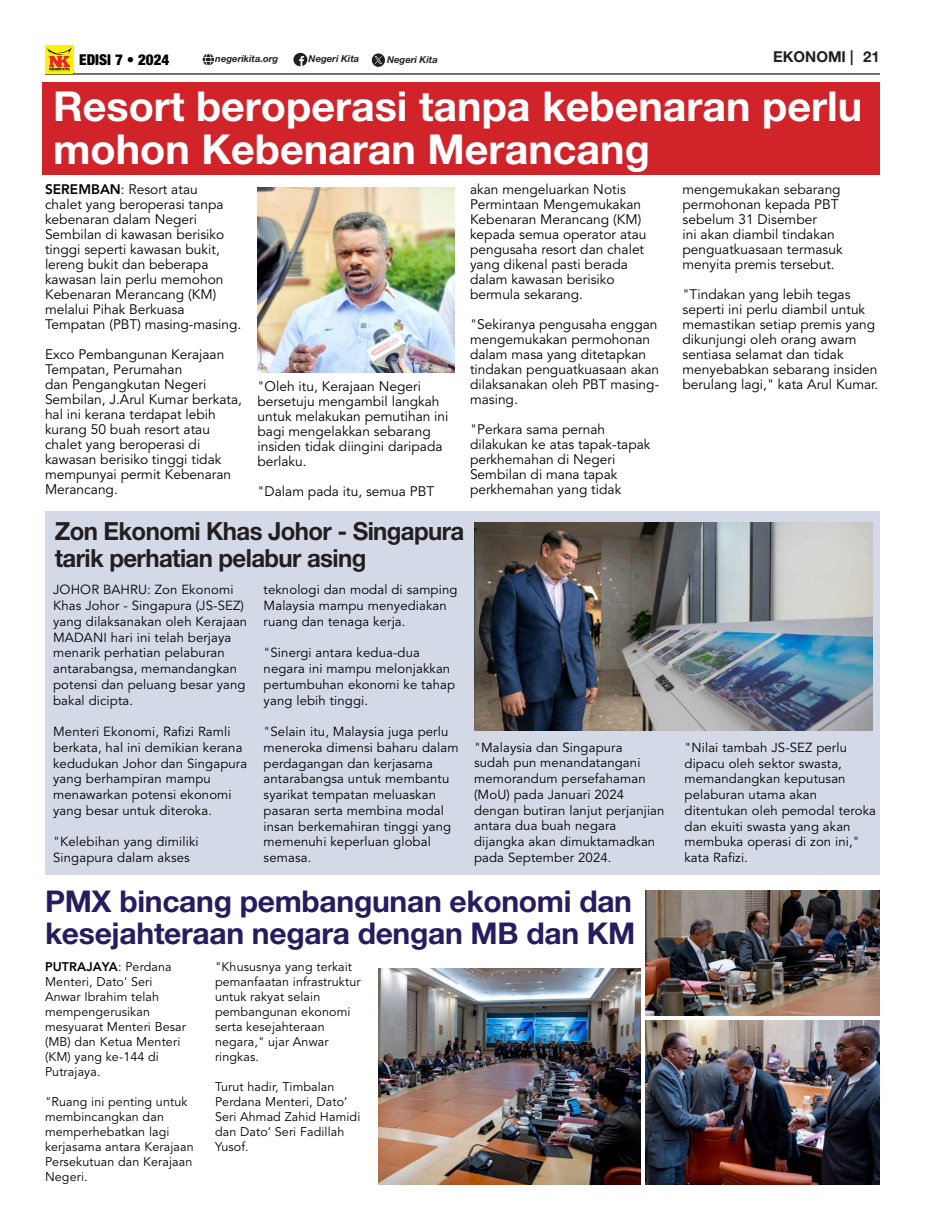
<style>
.page{position:relative;width:925px;height:1230px;background:#fff}
.page>*{position:absolute;margin:0;border:0;box-sizing:border-box;transform-origin:0 0}
.t1{font:700 41.25px/42.5px "Helvetica Neue LT Pro";color:#fff}
.t2{font:700 30px/32.5px "Helvetica Neue LT Pro";letter-spacing:-.01em;color:#281c5e}
.t3{font:700 25px/27.5px "Helvetica Neue LT Pro";letter-spacing:-.025em;color:#231f20;scale:.96 1}
.t4{font:900 condensed 15px "Helvetica Neue LT Pro";color:#000}
.t5{font:700 15px "Helvetica Neue LT Pro";color:#231f20}
.t6{font:13.75px/15px "Avenir";color:#000}
.t7{font:13.12px/15.8px "Avenir";letter-spacing:.01em;color:#000}
.t8{font:12.5px/15px "Avenir";letter-spacing:.01em;color:#000}
.t9{font:italic 700 9.5px "Helvetica Neue LT Pro";color:#231f20}
.s1{font-weight:800}
</style>
<div class="page">
<hr style="left:45px;top:73px;width:835px;height:2px;background:#231f20">
<svg style="left:293px;top:53px;width:14px;height:13px"></svg>
<svg style="left:372px;top:53px;width:13px;height:14px"></svg>
<svg style="left:203px;top:54px;width:11px;height:11px"></svg>
<img style="left:45px;top:45px;width:28px;height:29px">
<img style="left:379px;top:968px;width:262px;height:217px">
<div style="left:42px;top:82px;width:838px;height:93px;background:#d1232a"></div>
<div style="left:45px;top:511px;width:835px;height:364px;background:#d4d9e8"></div>
<img style="left:645px;top:890px;width:235px;height:125px">
<img style="left:645px;top:1020px;width:235px;height:165px">
<img style="left:257px;top:187px;width:198px;height:185px">
<img style="left:474px;top:522px;width:398px;height:208px">
<p class="t4" style="left:79px;top:50px;width:92px">EDISI 7 • 2024</p>
<p class="t9" style="left:215px;top:53px;width:64px">negerikita.org</p>
<p class="t9" style="left:309px;top:53px;width:52px">Negeri Kita</p>
<p class="t9" style="left:387px;top:54px;width:52px">Negeri Kita</p>
<p class="t5" style="left:773px;top:48px;width:108px">EKONOMI | 21</p>
<h1 class="t1" style="left:53px;top:85px;width:810px">Resort beroperasi tanpa kebenaran perlu mohon Kebenaran Merancang</h1>
<p class="t6" style="left:45px;top:182px;width:198px"><span class="s1">SEREMBAN</span>: Resort atau<br>chalet yang beroperasi tanpa kebenaran dalam Negeri<br>Sembilan di kawasan berisiko tinggi seperti kawasan bukit, lereng bukit dan beberapa kawasan lain perlu memohon<br>Kebenaran Merancang (KM) melalui Pihak Berkuasa<br>Tempatan (PBT) masing-masing.</p>
<p class="t6" style="left:45px;top:347px;width:199px">Exco Pembangunan Kerajaan<br>Tempatan, Perumahan<br>dan Pengangkutan Negeri<br>Sembilan, J.Arul Kumar berkata, hal ini kerana terdapat lebih kurang 50 buah resort atau chalet yang beroperasi di kawasan berisiko tinggi tidak mempunyai permit Kebenaran<br>Merancang.</p>
<p class="t6" style="left:257px;top:379px;width:193px">"Oleh itu, Kerajaan Negeri bersetuju mengambil langkah untuk melakukan pemutihan ini bagi mengelakkan sebarang insiden tidak diingini daripada berlaku.</p>
<p class="t6" style="left:257px;top:484px;width:178px">"Dalam pada itu, semua PBT</p>
<p class="t6" style="left:470px;top:182px;width:178px">akan mengeluarkan Notis<br>Permintaan Mengemukakan<br>Kebenaran Merancang (KM) kepada semua operator atau pengusaha resort dan chalet yang dikenal pasti berada dalam kawasan berisiko bermula sekarang.</p>
<p class="t6" style="left:470px;top:317px;width:191px">"Sekiranya pengusaha enggan mengemukakan permohonan dalam masa yang ditetapkan tindakan penguatkuasaan akan dilaksanakan oleh PBT masing&shy;masing.</p>
<p class="t6" style="left:470px;top:422px;width:182px">"Perkara sama pernah dilakukan ke atas tapak-tapak perkhemahan di Negeri<br>Sembilan di mana tapak perkhemahan yang tidak</p>
<h3 class="t3" style="left:55px;top:517px;width:428px">Zon Ekonomi Khas Johor - Singapura tarik perhatian pelabur asing</h3>
<p class="t6" style="left:682px;top:182px;width:162px">mengemukakan sebarang permohonan kepada PBT sebelum 31 Disember<br>ini akan diambil tindakan penguatkuasaan termasuk menyita premis tersebut.</p>
<p class="t6" style="left:682px;top:287px;width:197px">"Tindakan yang lebih tegas seperti ini perlu diambil untuk memastikan setiap premis yang dikunjungi oleh orang awam sentiasa selamat dan tidak menyebabkan sebarang insiden berulang lagi," kata Arul Kumar.</p>
<p class="t7" style="left:53px;top:582px;width:196px">JOHOR BAHRU: Zon Ekonomi<br>Khas Johor - Singapura (JS-SEZ) yang dilaksanakan oleh Kerajaan<br>MADANI hari ini telah berjaya menarik perhatian pelaburan antarabangsa, memandangkan potensi dan peluang besar yang bakal dicipta.</p>
<p class="t7" style="left:53px;top:724px;width:196px">Menteri Ekonomi, Rafizi Ramli berkata, hal ini demikian kerana kedudukan Johor dan Singapura yang berhampiran mampu menawarkan potensi ekonomi yang besar untuk diteroka.</p>
<p class="t7" style="left:53px;top:834px;width:147px">"Kelebihan yang dimiliki<br>Singapura dalam akses</p>
<p class="t7" style="left:264px;top:582px;width:195px">teknologi dan modal di samping<br>Malaysia mampu menyediakan ruang dan tenaga kerja.</p>
<p class="t7" style="left:264px;top:645px;width:193px">"Sinergi antara kedua-dua negara ini mampu melonjakkan pertumbuhan ekonomi ke tahap yang lebih tinggi.</p>
<p class="t7" style="left:264px;top:724px;width:196px">"Selain itu, Malaysia juga perlu meneroka dimensi baharu dalam perdagangan dan kerjasama antarabangsa untuk membantu syarikat tempatan meluaskan pasaran serta membina modal insan berkemahiran tinggi yang memenuhi keperluan global semasa.</p>
<p class="t7" style="left:474px;top:739px;width:192px">"Malaysia dan Singapura<br>sudah pun menandatangani memorandum persefahaman (MoU) pada Januari 2024 dengan butiran lanjut perjanjian antara dua buah negara dijangka akan dimuktamadkan pada September 2024.</p>
<p class="t7" style="left:684px;top:740px;width:193px">"Nilai tambah JS-SEZ perlu dipacu oleh sektor swasta, memandangkan keputusan pelaburan utama akan ditentukan oleh pemodal teroka dan ekuiti swasta yang akan membuka operasi di zon ini," kata Rafizi.</p>
<h2 class="t2" style="left:45px;top:884px;width:592px">PMX bincang pembangunan ekonomi dan kesejahteraan negara dengan MB dan KM</h2>
<p class="t8" style="left:45px;top:959px;width:142px"><span class="s1">PUTRAJAYA</span>: Perdana<br>Menteri, Dato' Seri<br>Anwar Ibrahim telah mempengerusikan mesyuarat Menteri Besar (MB) dan Ketua Menteri (KM) yang ke-144 di<br>Putrajaya.</p>
<p class="t8" style="left:45px;top:1094px;width:150px">"Ruang ini penting untuk membincangkan dan memperhebatkan lagi kerjasama antara Kerajaan<br>Persekutuan dan Kerajaan<br>Negeri.</p>
<p class="t8" style="left:215px;top:959px;width:147px">"Khususnya yang terkait pemanfaatan infrastruktur untuk rakyat selain pembangunan ekonomi serta kesejahteraan negara," ujar Anwar ringkas.</p>
<p class="t8" style="left:215px;top:1079px;width:147px">Turut hadir, Timbalan<br>Perdana Menteri, Dato’<br>Seri Ahmad Zahid Hamidi dan Dato’ Seri Fadillah<br>Yusof.</p>
</div>
